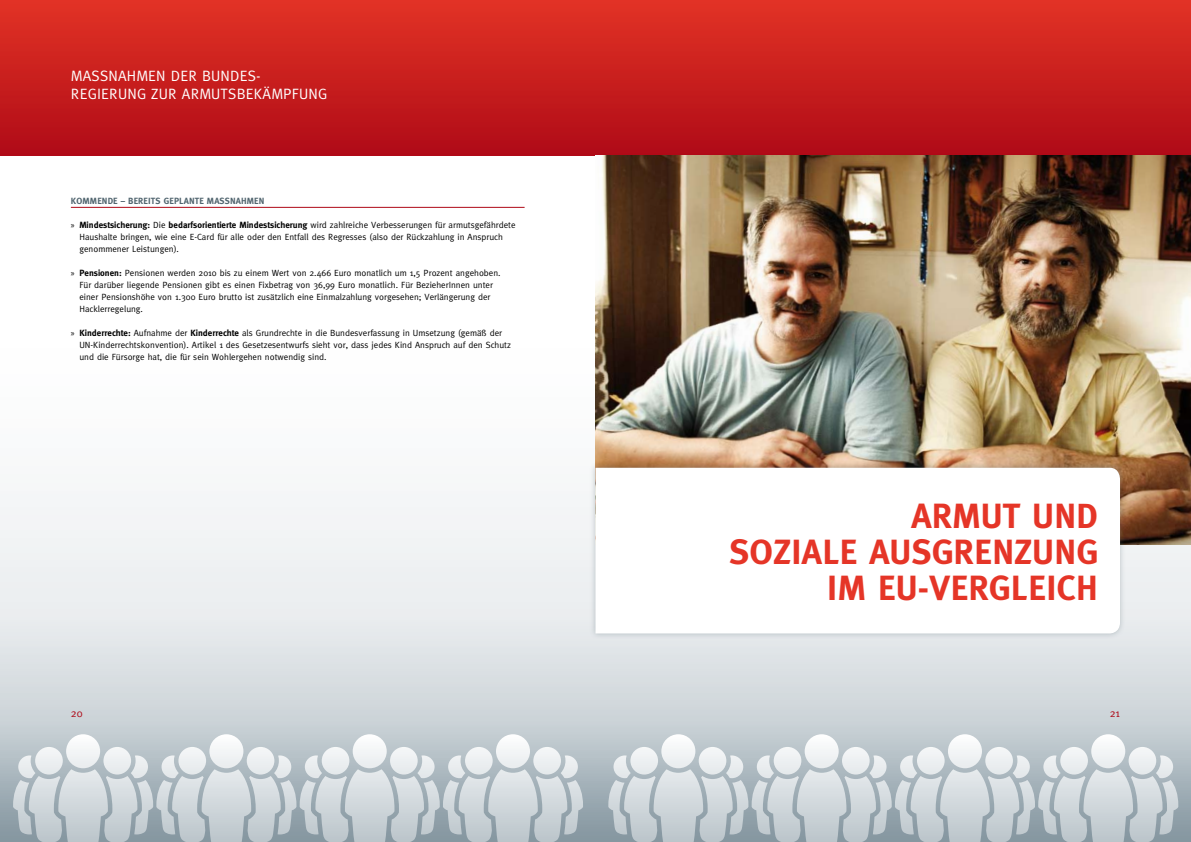
<style>
.page{position:relative;width:1191px;height:842px;background:#fff}
.page>*{position:absolute;margin:0;border:0;box-sizing:border-box;transform-origin:0 0}
.t1{font:700 35px/36px "Meta";letter-spacing:.015em;color:#e53527;text-align:right}
.t2{font:15px/18px "Meta";letter-spacing:.015em;color:#fff}
.t3{font:11px "Meta";color:#ae0917}
.t4{font:9px/12px "Meta";color:#000}
.t5{font:700 9px "Meta";letter-spacing:.015em;color:#51656f}
.s1{font-family:"Myriad Pro"}
.s2{font-weight:700}
</style>
<div class="page">
<img style="left:0;top:206px;width:1191px;height:636px">
<div style="left:0;top:0;width:595px;height:156px;background:linear-gradient(to bottom,#e23325,#b00b17)"></div>
<svg style="left:13px;top:734px;width:570px;height:108px;background:#c4ccd1"></svg>
<div style="left:595px;top:0;width:596px;height:156px;background:linear-gradient(to bottom,#e23325,#b00b17)"></div>
<svg style="left:608px;top:734px;width:570px;height:108px;background:#c3ccd1"></svg>
<hr style="left:71px;top:207px;width:453px;height:1px;background:#ae0917">
<img style="left:595px;top:156px;width:596px;height:388px">
<div style="left:589px;top:461px;width:536px;height:178px;background:#51656f;opacity:.35"></div>
<svg style="left:595px;top:468px;width:525px;height:165px"></svg>
<h2 class="t2" style="left:71px;top:67px;width:256px">MaSSnahmen der Bundes-<br>regi erung zur Armutsbekämpfung</h2>
<p class="t5" style="left:71px;top:196px;width:195px">Kommende – bereits geplante MaSSnahmen</p>
<p class="t4" style="left:79px;top:219px;width:438px;text-indent:-9px"><span class="s1">»</span> <span class="s2">Mindestsicherung:</span> Die <span class="s2">bedarfsorientierte Mindestsicherung</span> wird zahlreiche Verbesserungen für armutsgefährdete<br>Haushalte bringen, wie eine E-Card für alle oder den Entfall des Regresses (also der Rückzahlung in Anspruch genommener Leistungen).</p>
<p class="t4" style="left:79px;top:267px;width:423px;text-indent:-9px"><span class="s1">»</span> <span class="s2">Pensionen:</span> Pensionen werden 2010 bis zu einem Wert von 2.466 Euro monatlich um 1,5 Prozent angehoben.<br>Für darüber liegende Pensionen gibt es einen Fixbetrag von 36,99 Euro monatlich. Für BezieherInnen unter einer Pensionshöhe von 1.300 Euro brutto ist zusätzlich eine Einmalzahlung vorgesehen; Verlängerung der<br>H acklerregelung.</p>
<p class="t4" style="left:79px;top:327px;width:433px;text-indent:-9px"><span class="s1">»</span> <span class="s2">Kinderrechte:</span> Aufnahme der <span class="s2">Kinderrechte</span> als Grundrechte in die Bundesverfassung in Umsetzung (gemäß der<br>UN -Kinderrechtskonvention). Artikel 1 des Gesetzesentwurfs sieht vor, dass jedes Kind Anspruch auf den Schutz und die Fürsorge hat, die für sein Wohlergehen notwendig sind.</p>
<h1 class="t1" style="left:729px;top:498px;width:370px">Armut und<br>soziale Ausgrenzung im EU-Vergleich</h1>
<p class="t3" style="left:71px;top:707px;width:13px">20</p>
<p class="t3" style="left:1109px;top:707px;width:12px">21</p>
</div>
